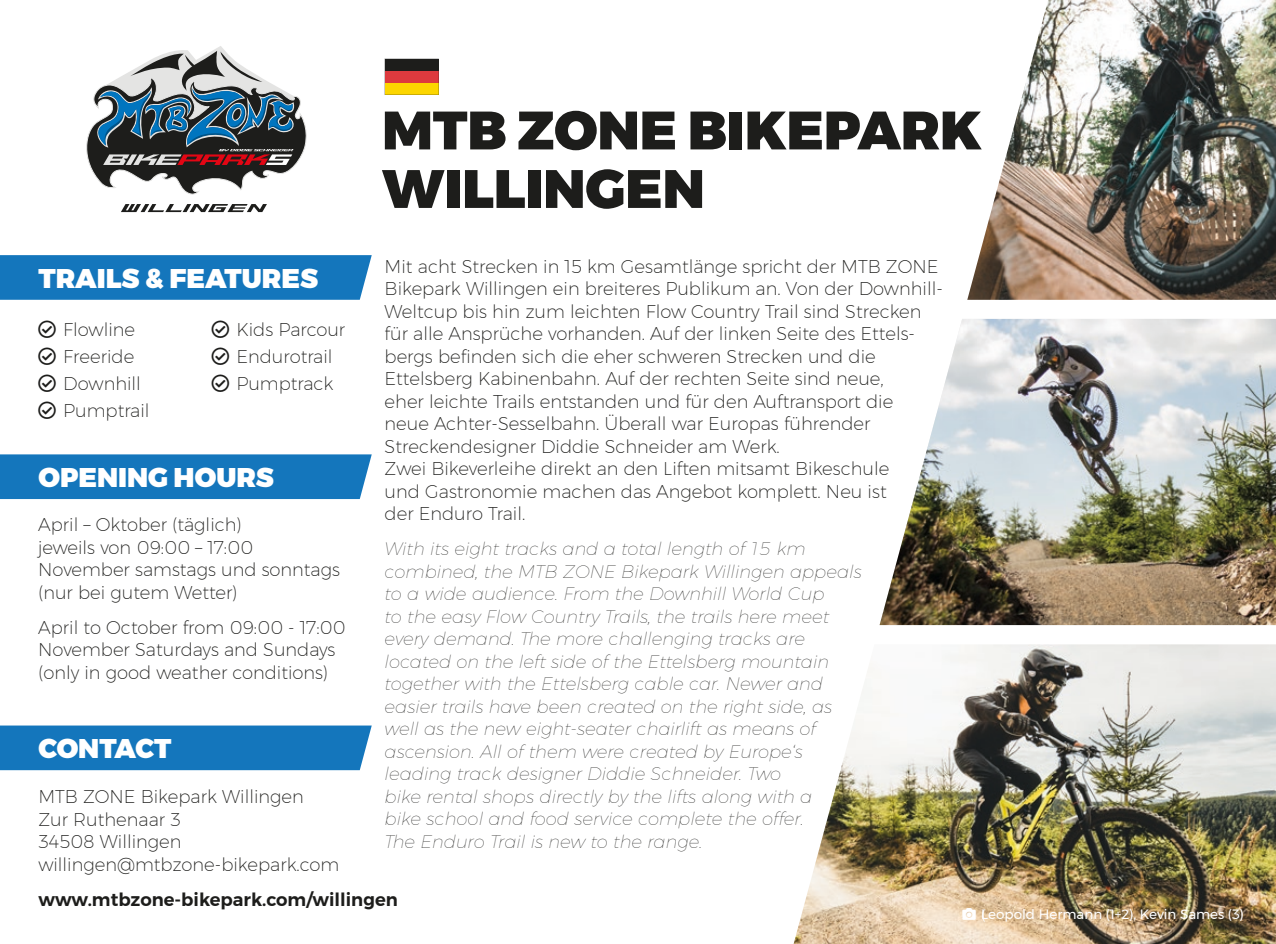
<style>
.page{position:relative;width:1276px;height:944px;background:#fff}
.page>*{position:absolute;margin:0;border:0;box-sizing:border-box;transform-origin:0 0}
.t1{font:900 54px "Montserrat";color:#1d1d1b}
.t2{font:900 27px "Montserrat";color:#fff}
.t3{font:200 18px/22.5px "Montserrat";color:#1d1d1b}
.t4{font:italic 100 18px/22.5px "Montserrat";color:#1d1d1b}
.t5{font:600 18px "Montserrat";color:#1d1d1b}
.t6{font:13.5px "Montserrat";color:#fff}
</style>
<div class="page">
<svg style="left:86px;top:46px;width:221px;height:149px"></svg>
<svg style="left:121px;top:204px;width:146px;height:8px"></svg>
<img style="left:967px;top:0;width:309px;height:300px">
<img style="left:879px;top:319px;width:397px;height:306px">
<img style="left:793px;top:644px;width:483px;height:300px">
<svg style="left:385px;top:59px;width:54px;height:36px;background:#a5621d"></svg>
<div style="left:0;top:454px;width:372px;height:45px;background:#1476bc"></div>
<div style="left:0;top:725px;width:372px;height:45px;background:#1476bc"></div>
<div style="left:0;top:255px;width:372px;height:45px;background:#1476bc"></div>
<svg style="left:962px;top:908px;width:20px;height:12px"></svg>
<p class="t1" style="left:382px;top:86px;width:601px">MTB ZONE BIKEPARK</p>
<p class="t1" style="left:382px;top:144px;width:324px">WILLINGEN</p>
<p class="t3" style="left:384px;top:255px;width:560px">Mit acht Strecken in 15 km Gesamtlänge spricht der MTB ZONE Bikepark Willingen ein breiteres Publikum an. Von der Downhill-Weltcup bis hin zum leichten Flow Country Trail sind Strecken für alle Ansprüche vorhanden. Auf der linken Seite des Ettels&shy;bergs befinden sich die eher schweren Strecken und die Ettelsberg Kabinenbahn. Auf der rechten Seite sind neue,<br>eher leichte Trails entstanden und für den Auftransport die<br>neue Achter-Sesselbahn. Überall war Europas führender Streckendesigner Diddie Schneider am Werk.<br>Zwei Bikeverleihe direkt an den Liften mitsamt Bikeschule<br>und Gastronomie machen das Angebot komplett. Neu ist<br>der Enduro Trail.</p>
<p class="t4" style="left:384px;top:537px;width:478px">With its eight tracks and a total length of 15 km combined, the MTB ZONE Bikepark Willingen appeals to a wide audience. From the Downhill World Cup<br>to the easy Flow Country Trails, the trails here meet every demand. The more challenging tracks are located on the left side of the Ettelsberg mountain together with the Ettelsberg cable car. Newer and easier trails have been created on the right side, as well as the new eight-seater chairlift as means of ascension. All of them were created by Europe‘s leading track designer Diddie Schneider. Two<br>bike rental shops directly by the lifts along with a<br>bike school and food service complete the offer.<br>The Enduro Trail is new to the range.</p>
<p class="t2" style="left:38px;top:256px;width:281px">TRAILS &amp; FEATURES</p>
<p class="t3" style="left:63px;top:318px;width:73px">Flowline</p>
<p class="t3" style="left:63px;top:345px;width:72px">Freeride</p>
<p class="t3" style="left:63px;top:372px;width:79px">Downhill</p>
<p class="t3" style="left:63px;top:399px;width:88px">Pumptrail</p>
<p class="t3" style="left:236px;top:318px;width:110px">Kids Parcour</p>
<p class="t3" style="left:236px;top:345px;width:98px">Endurotrail</p>
<p class="t3" style="left:236px;top:372px;width:99px">Pumptrack</p>
<p class="t2" style="left:38px;top:455px;width:237px">OPENING HOURS</p>
<p class="t3" style="left:38px;top:513px;width:205px">April – Oktober (täglich)</p>
<p class="t3" style="left:38px;top:536px;width:216px">jeweils von 09:00 – 17:00</p>
<p class="t3" style="left:38px;top:558px;width:303px">November samstags und sonntags</p>
<p class="t3" style="left:38px;top:581px;width:201px">(nur bei gutem Wetter)</p>
<p class="t3" style="left:38px;top:616px;width:309px">April to October from 09:00 - 17:00</p>
<p class="t3" style="left:38px;top:638px;width:299px">November Saturdays and Sundays</p>
<p class="t3" style="left:38px;top:661px;width:291px">(only in good weather conditions)</p>
<p class="t2" style="left:38px;top:726px;width:135px">CONTACT</p>
<p class="t3" style="left:38px;top:785px;width:302px">MTB ZONE Bikepark Willingen<br>Zur Ruthenaar 3<br>34508 Willingen willingen@mtbzone-bikepark.com</p>
<p class="t5" style="left:38px;top:885px;width:361px">www.mtbzone-bikepark.com/willingen</p>
<p class="t6" style="left:981px;top:904px;width:264px">Leopold Hermann (1+2), Kevin Sames (3)</p>
</div>
